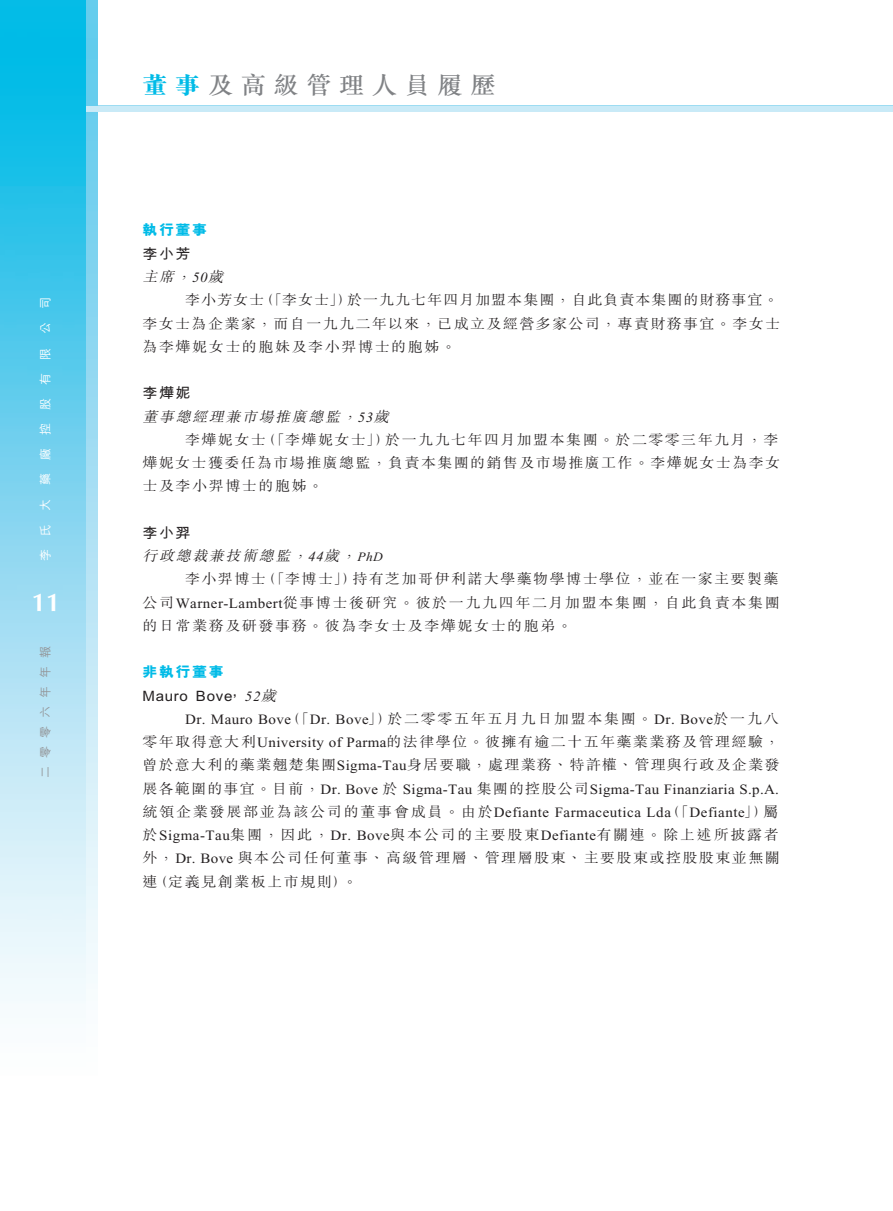
<style>
.page{position:relative;width:893px;height:1211px;background:#fff}
.page>*{position:absolute;margin:0;border:0;box-sizing:border-box;transform-origin:0 0}
.t1{font:700 25.5px "Optima";color:#fff}
.t2{font:500 24px "M Sung";letter-spacing:.3em;color:#808285;scale:1.05 1}
.t3{font:300 14.25px/23.2px "M Sung";letter-spacing:.095em;color:#231f20;scale:1.05 1}
.t4{font:14.25px/23.2px "Times";letter-spacing:.035em;color:#231f20;scale:1.05 1}
.t5{font:italic 300 14.25px "M Sung";color:#231f20;scale:1.05 1}
.t6{font:300 14.25px "M Sung";letter-spacing:.065em;color:#231f20;scale:1.05 1}
.t7{font:700 14.25px/23.2px "M Hei";letter-spacing:.105em;color:#231f20;scale:1.05 1}
.t8{font:800 14.25px "M Hei";color:#00bbe7;scale:1.05 1}
.t9{font:500 12px "M Hei";letter-spacing:1.095em;color:#fff}
.t10{font:500 12px "M Hei";letter-spacing:.665em;color:#939598}
.s1{font-weight:800;color:#00bbe7}
.s2{font-family:"Times";font-weight:400}
.s3{font-family:"Times";font-weight:400;font-size:12.75px}
.s4{font-family:"Times";font-weight:400;font-style:italic}
.s5{font-family:"M Sung";font-weight:300;font-style:italic}
.s6{font-family:"M Sung";font-weight:300}
</style>
<div class="page">
<hr style="left:0;top:105px;width:892px;height:2px;background:#94d9f1">
<img style="left:85px;top:0;width:13px;height:1003px">
<div style="left:0;top:106px;width:892px;height:6px;background:#c9eaf7"></div>
<img style="left:0;top:0;width:85px;height:1003px">
<p class="t9" style="left:41px;top:561px;width:265px;rotate:-90deg">李氏大藥廠控股有限公司</p>
<h1 class="t1" style="left:32px;top:592px;width:30px">11</h1>
<p class="t10" style="left:41px;top:778px;width:133px;rotate:-90deg">二零零六年年報</p>
<h2 class="t2" style="left:142px;top:76px;width:338px"><span class="s1">董事</span>及高級管理人員履歷</h2>
<p class="t8" style="left:142px;top:225px;width:63px">執行董事</p>
<p class="t7" style="left:142px;top:244px;width:47px">李小芳</p>
<p class="t5" style="left:142px;top:271px;width:81px">主席，<span class="s2">50</span>歲</p>
<p class="t6" style="left:185px;top:294px;width:566px">李小芳女士（「李女士」）於一九九七年四月加盟本集團，自此負責本集團的財務事宜。</p>
<p class="t3" style="left:142px;top:313px;width:608px">李女士為企業家，而自一九九二年以來，已成立及經營多家公司，專責財務事宜。李女士</p>
<p class="t3" style="left:142px;top:337px;width:300px">為李燁妮女士的胞妹及李小羿博士的胞姊。</p>
<p class="t7" style="left:142px;top:383px;width:47px">李燁妮</p>
<p class="t5" style="left:142px;top:411px;width:239px">董事總經理兼市場推廣總監，<span class="s2">53</span>歲</p>
<p class="t3" style="left:185px;top:430px;width:566px">李燁妮女士（「李燁妮女士」）於一九九七年四月加盟本集團。於二零零三年九月，李</p>
<p class="t3" style="left:142px;top:453px;width:608px">燁妮女士獲委任為市場推廣總監，負責本集團的銷售及市場推廣工作。李燁妮女士為李女</p>
<p class="t3" style="left:142px;top:476px;width:174px">士及李小羿博士的胞姊。</p>
<p class="t7" style="left:142px;top:523px;width:47px">李小羿</p>
<p class="t5" style="left:142px;top:550px;width:230px">行政總裁兼技術總監，<span class="s2">44</span>歲，<span class="s3">PhD</span></p>
<p class="t3" style="left:185px;top:569px;width:566px">李小羿博士（「李博士」）持有芝加哥伊利諾大學藥物學博士學位，並在一家主要製藥</p>
<p class="t3" style="left:142px;top:592px;width:608px">公司<span class="s2">Warner-Lambert</span>從事博士後研究。彼於一九九四年二月加盟本集團，自此負責本集團</p>
<p class="t3" style="left:142px;top:616px;width:410px">的日常業務及研發事務。彼為李女士及李燁妮女士的胞弟。</p>
<p class="t7" style="left:142px;top:662px;width:132px"><span class="s1">非執行董事<br></span>Mauro Bove，<span class="s4">52</span><span class="s5">歲</span></p>
<p class="t4" style="left:185px;top:709px;width:567px">Dr. Mauro Bove<span class="s6">（「</span>Dr. Bove<span class="s6">」）於二零零五年五月九日加盟本集團。</span>Dr. Bove<span class="s6">於一九八</span></p>
<p class="t3" style="left:142px;top:732px;width:608px">零年取得意大利<span class="s2">University of Parma</span>的法律學位。彼擁有逾二十五年藥業業務及管理經驗，曾於意大利的藥業翹楚集團<span class="s2">Sigma-Tau</span>身居要職，處理業務、特許權、管理與行政及企業發</p>
<p class="t4" style="left:142px;top:778px;width:607px"><span class="s6">展各範圍的事宜。目前，</span>Dr. Bove <span class="s6">於</span> Sigma-Tau <span class="s6">集團的控股公司</span>Sigma-Tau Finanziaria S.p.A.<span class="s6">統領企業發展部並為該公司的董事會成員。由於</span>Defiante Farmaceutica Lda<span class="s6">（「</span>Defiante<span class="s6">」）屬</span></p>
<p class="t3" style="left:142px;top:825px;width:608px;text-align:justify">於<span class="s2">Sigma-Tau</span>集團，因此，<span class="s2">Dr. Bove</span>與本公司的主要股東<span class="s2">Defiante</span>有關連。除上述所披露者外，<span class="s2">Dr. Bove</span> 與本公司任何董事、高級管理層、管理層股東、主要股東或控股股東並無關連（定義見創業板上市規則）。</p>
</div>
